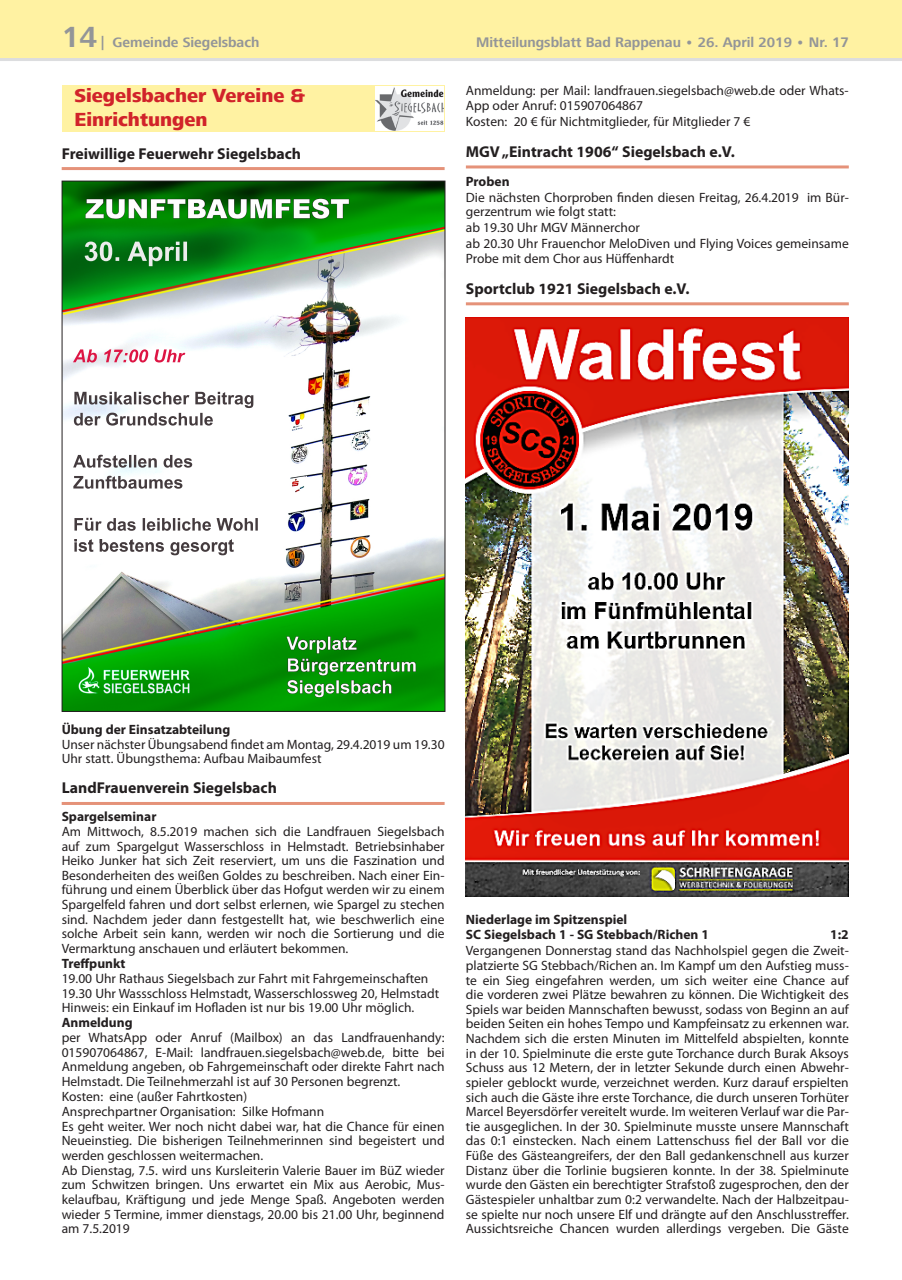
<style>
.page{position:relative;width:902px;height:1280px;background:#fff}
.page>*{position:absolute;margin:0;border:0;box-sizing:border-box;transform-origin:0 0}
.t1{font:800 19.5px/23.4px "Frutiger Next LT";color:#d1232a}
.bfh_ueberschrift1Sie{font:700 15.75px "Myriad Pro";color:#231f20}
.t2{font:700 14.25px "Frutiger Next LT";color:#939598}
.Grundtext{font:13.5px/14.5px "Myriad Pro";color:#231f20;text-align:justify}
.bfh_halbfett{font:700 13.5px "Myriad Pro";color:#231f20}
.Grundtext-2{font:700 13.5px "Myriad Pro";color:#231f20}
.s1{font-size:30px}
</style>
<div class="page">
<hr style="left:901px;top:0;width:1px;height:60px;background:#6599d1">
<div style="left:0;top:0;width:901px;height:60px;background:#fff2a2"></div>
<hr style="left:0;top:58px;width:901px;height:3px;background:#dcdddf">
<hr style="left:62px;top:167px;width:382px;height:3px;background:#e59279">
<hr style="left:62px;top:802px;width:382px;height:3px;background:#e59279">
<div style="left:62px;top:85px;width:382px;height:47px;background:#fff2a2"></div>
<img style="left:376px;top:86px;width:67px;height:45px">
<img style="left:64px;top:183px;width:379px;height:527px">
<hr style="left:466px;top:165px;width:382px;height:3px;background:#e59279">
<hr style="left:466px;top:302px;width:382px;height:3px;background:#e59279">
<img style="left:466px;top:317px;width:382px;height:579px">
<p class="t2" style="left:62px;top:34px;width:199px"><span class="s1">14</span> | Gemeinde Siegelsbach</p>
<p class="t2" style="left:476px;top:34px;width:374px">Mitteilungsblatt Bad Rappenau • 26. April 2019 • Nr. 17</p>
<p class="t1" style="left:74px;top:84px;width:232px">Siegelsbacher Vereine &amp;<br>Einrichtungen</p>
<p class="bfh_ueberschrift1Sie" style="left:62px;top:143px;width:241px">Freiwillige Feuerwehr Siegelsbach</p>
<p class="Grundtext" style="left:466px;top:83px;width:384px">Anmeldung: per Mail: landfrauen.siegelsbach@web.de oder Whats-<br>App oder Anruf: 015907064867</p>
<p class="Grundtext" style="left:466px;top:114px;width:286px">Kosten: 20 € für Nichtmitglieder, für Mitglieder 7 €</p>
<p class="bfh_ueberschrift1Sie" style="left:466px;top:141px;width:270px">MGV „Eintracht 1906“ Siegelsbach e.V.</p>
<p class="Grundtext-2" style="left:466px;top:172px;width:45px">Proben</p>
<p class="Grundtext" style="left:466px;top:189px;width:384px">Die nächsten Chorproben finden diesen Freitag, 26.4.2019 im Bür&shy;gerzentrum wie folgt statt:</p>
<p class="Grundtext" style="left:466px;top:220px;width:175px">ab 19.30 Uhr MGV Männerchor</p>
<p class="Grundtext" style="left:466px;top:236px;width:384px">ab 20.30 Uhr Frauenchor MeloDiven und Flying Voices gemeinsame<br>Probe mit dem Chor aus Hüffenhardt</p>
<p class="bfh_ueberschrift1Sie" style="left:466px;top:278px;width:225px">Sportclub 1921 Siegelsbach e.V.</p>
<p class="Grundtext-2" style="left:62px;top:720px;width:170px">Übung der Einsatzabteilung</p>
<p class="Grundtext" style="left:62px;top:736px;width:384px">Unser nächster Übungsabend findet am Montag, 29.4.2019 um 19.30<br>Uhr statt. Übungsthema: Aufbau Maibaumfest</p>
<p class="bfh_ueberschrift1Sie" style="left:62px;top:778px;width:217px">LandFrauenverein Siegelsbach</p>
<p class="bfh_halbfett" style="left:62px;top:808px;width:96px">Spargelseminar</p>
<p class="Grundtext" style="left:62px;top:824px;width:384px">Am Mittwoch, 8.5.2019 machen sich die Landfrauen Siegelsbach auf zum Spargelgut Wasserschloss in Helmstadt. Betriebsinhaber Heiko Junker hat sich Zeit reserviert, um uns die Faszination und Besonderheiten des weißen Goldes zu beschreiben. Nach einer Ein&shy;führung und einem Überblick über das Hofgut werden wir zu einem Spargelfeld fahren und dort selbst erlernen, wie Spargel zu stechen sind. Nachdem jeder dann festgestellt hat, wie beschwerlich eine solche Arbeit sein kann, werden wir noch die Sortierung und die Vermarktung anschauen und erläutert bekommen.</p>
<p class="Grundtext-2" style="left:62px;top:954px;width:65px">Treffpunkt</p>
<p class="Grundtext" style="left:62px;top:971px;width:368px">19.00 Uhr Rathaus Siegelsbach zur Fahrt mit Fahrgemeinschaften</p>
<p class="Grundtext" style="left:62px;top:985px;width:379px">19.30 Uhr Wassschloss Helmstadt, Wasserschlossweg 20, Helmstadt</p>
<p class="Grundtext" style="left:62px;top:1000px;width:354px">Hinweis: ein Einkauf im Hofladen ist nur bis 19.00 Uhr möglich.</p>
<p class="Grundtext-2" style="left:62px;top:1014px;width:72px">Anmeldung</p>
<p class="Grundtext" style="left:62px;top:1030px;width:384px">per WhatsApp oder Anruf (Mailbox) an das Landfrauenhandy:<br>015907064867, E-Mail: landfrauen.siegelsbach@web.de, bitte bei Anmeldung angeben, ob Fahrgemeinschaft oder direkte Fahrt nach Helmstadt. Die Teilnehmerzahl ist auf 30 Personen begrenzt.</p>
<p class="Grundtext" style="left:62px;top:1089px;width:187px">Kosten: eine (außer Fahrtkosten)</p>
<p class="Grundtext" style="left:62px;top:1104px;width:264px">Ansprechpartner Organisation: Silke Hofmann</p>
<p class="Grundtext" style="left:62px;top:1118px;width:384px">Es geht weiter. Wer noch nicht dabei war, hat die Chance für einen Neueinstieg. Die bisherigen Teilnehmerinnen sind begeistert und werden geschlossen weitermachen.</p>
<p class="Grundtext" style="left:62px;top:1163px;width:384px">Ab Dienstag, 7.5. wird uns Kursleiterin Valerie Bauer im BüZ wieder zum Schwitzen bringen. Uns erwartet ein Mix aus Aerobic, Mus&shy;kelaufbau, Kräftigung und jede Menge Spaß. Angeboten werden wieder 5 Termine, immer dienstags, 20.00 bis 21.00 Uhr, beginnend am 7.5.2019</p>
<p class="bfh_halbfett" style="left:466px;top:910px;width:163px">Niederlage im Spitzenspiel</p>
<p class="bfh_halbfett" style="left:466px;top:926px;width:244px">SC Siegelsbach 1 - SG Stebbach/Richen 1</p>
<p class="bfh_halbfett" style="left:830px;top:926px;width:20px">1:2</p>
<p class="Grundtext" style="left:466px;top:943px;width:384px">Vergangenen Donnerstag stand das Nachholspiel gegen die Zweit&shy;platzierte SG Stebbach/Richen an. Im Kampf um den Aufstieg muss&shy;te ein Sieg eingefahren werden, um sich weiter eine Chance auf die vorderen zwei Plätze bewahren zu können. Die Wichtigkeit des Spiels war beiden Mannschaften bewusst, sodass von Beginn an auf beiden Seiten ein hohes Tempo und Kampfeinsatz zu erkennen war.<br>Nachdem sich die ersten Minuten im Mittelfeld abspielten, konnte in der 10. Spielminute die erste gute Torchance durch Burak Aksoys Schuss aus 12 Metern, der in letzter Sekunde durch einen Abwehr&shy;spieler geblockt wurde, verzeichnet werden. Kurz darauf erspielten sich auch die Gäste ihre erste Torchance, die durch unseren Torhüter Marcel Beyersdörfer vereitelt wurde. Im weiteren Verlauf war die Par&shy;tie ausgeglichen. In der 30. Spielminute musste unsere Mannschaft das 0:1 einstecken. Nach einem Lattenschuss fiel der Ball vor die Füße des Gästeangreifers, der den Ball gedankenschnell aus kurzer Distanz über die Torlinie bugsieren konnte. In der 38. Spielminute wurde den Gästen ein berechtigter Strafstoß zugesprochen, den der Gästespieler unhaltbar zum 0:2 verwandelte. Nach der Halbzeitpau&shy;se spielte nur noch unsere Elf und drängte auf den Anschlusstreffer.<br>Aussichtsreiche Chancen wurden allerdings vergeben. Die Gäste</p>
</div>
